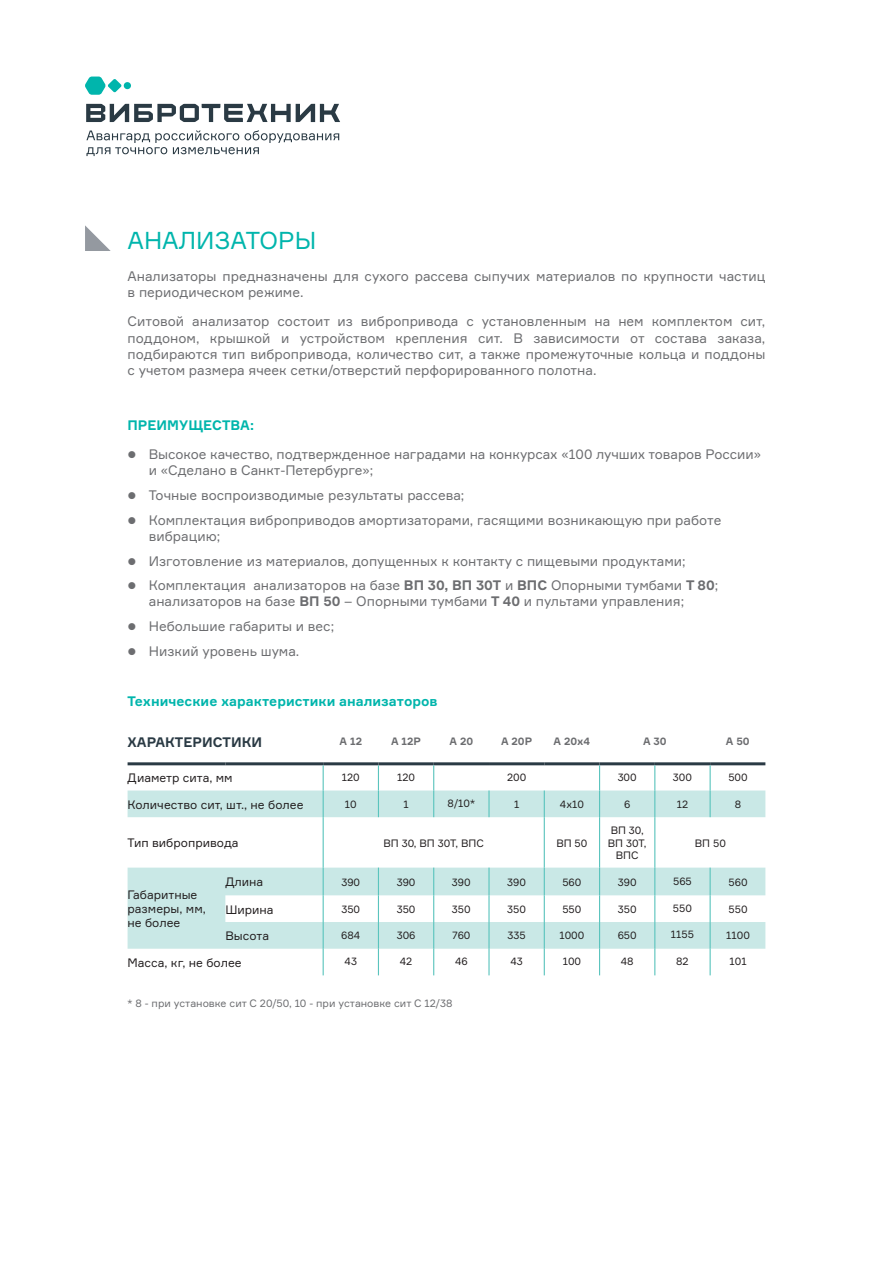
<style>
.page{position:relative;width:893px;height:1263px;background:#fff}
.page>*{position:absolute;margin:0;border:0;box-sizing:border-box;transform-origin:0 0}
.t1{font:24px "Formular";color:#00b5ac}
.t2{font:13.5px/16.2px "Formular";color:#6c6d70}
.t3{font:700 13.5px "Formular";color:#00b5ac}
.t4{font:700 13.5px "Formular";color:#2a3a44}
.t5{font:12px/14.4px "Formular";color:#231f20}
.t6{font:10.5px/12.6px "Formular";color:#231f20;text-align:center}
.t7{font:10.5px "Formular";color:#6c6d70}
.t8{font:700 10.5px "Formular";color:#6c6d70}
.s1{font-weight:700}
</style>
<div class="page">
<svg style="left:86px;top:104px;width:254px;height:18px"></svg>
<svg style="left:85px;top:77px;width:46px;height:18px"></svg>
<svg style="left:86px;top:130px;width:253px;height:26px"></svg>
<svg style="left:85px;top:225px;width:26px;height:26px"></svg>
<svg style="left:128px;top:790px;width:637px;height:159px;fill:#c9e8e6"></svg>
<hr style="left:128px;top:762px;width:97px;height:3px;background:#2a3a44">
<hr style="left:225px;top:762px;width:98px;height:3px;background:#2a3a44">
<hr style="left:323px;top:762px;width:55px;height:3px;background:#2a3a44">
<hr style="left:378px;top:762px;width:56px;height:3px;background:#2a3a44">
<hr style="left:434px;top:762px;width:55px;height:3px;background:#2a3a44">
<hr style="left:489px;top:762px;width:55px;height:3px;background:#2a3a44">
<hr style="left:544px;top:762px;width:56px;height:3px;background:#2a3a44">
<hr style="left:600px;top:762px;width:55px;height:3px;background:#2a3a44">
<hr style="left:655px;top:762px;width:55px;height:3px;background:#2a3a44">
<hr style="left:710px;top:762px;width:55px;height:3px;background:#2a3a44">
<svg style="left:323px;top:765px;width:1px;height:52px"></svg>
<hr style="left:323px;top:817px;width:1px;height:51px;background:#5ac4bd">
<svg style="left:323px;top:868px;width:1px;height:107px"></svg>
<svg style="left:378px;top:765px;width:1px;height:52px"></svg>
<svg style="left:433px;top:765px;width:1px;height:52px"></svg>
<hr style="left:488px;top:790px;width:2px;height:27px;background:#5ac4bd">
<svg style="left:544px;top:790px;width:1px;height:27px"></svg>
<svg style="left:599px;top:765px;width:1px;height:52px"></svg>
<svg style="left:654px;top:765px;width:1px;height:52px"></svg>
<svg style="left:710px;top:765px;width:1px;height:52px"></svg>
<hr style="left:544px;top:817px;width:1px;height:51px;background:#5ac4bd">
<hr style="left:599px;top:817px;width:1px;height:51px;background:#5ac4bd">
<hr style="left:654px;top:817px;width:1px;height:51px;background:#5ac4bd">
<hr style="left:488px;top:868px;width:2px;height:27px;background:#5ac4bd">
<hr style="left:488px;top:895px;width:2px;height:27px;background:#5ac4bd">
<hr style="left:488px;top:922px;width:2px;height:27px;background:#5ac4bd">
<svg style="left:378px;top:868px;width:1px;height:107px"></svg>
<svg style="left:433px;top:868px;width:1px;height:107px"></svg>
<hr style="left:488px;top:949px;width:2px;height:26px;background:#5ac4bd">
<svg style="left:544px;top:868px;width:1px;height:107px"></svg>
<svg style="left:599px;top:868px;width:1px;height:107px"></svg>
<svg style="left:654px;top:868px;width:1px;height:107px"></svg>
<svg style="left:710px;top:868px;width:1px;height:107px"></svg>
<h1 class="t1" style="left:128px;top:226px;width:190px">АНАЛИЗАТОРЫ</h1>
<p class="t2" style="left:128px;top:268px;width:639px">Анализаторы предназначены для сухого рассева сыпучих материалов по крупности частиц в периодическом режиме.</p>
<p class="t2" style="left:128px;top:313px;width:639px;text-align:justify">Ситовой анализатор состоит из вибропривода с установленным на нем комплектом сит, поддоном, крышкой и устройством крепления сит. В зависимости от состава заказа, подбираются тип вибропривода, количество сит, а также промежуточные кольца и поддоны с учетом размера ячеек сетки/отверстий перфорированного полотна.</p>
<p class="t3" style="left:128px;top:417px;width:128px">ПРЕИМУЩЕСТВА:</p>
<p class="t2" style="left:149px;top:446px;width:614px">Высокое качество, подтвержденное наградами на конкурсах «100 лучших товаров России» и «Сделано в Санкт-Петербурге»;</p>
<p class="t2" style="left:149px;top:482px;width:574px;line-height:24.8px">Точные воспроизводимые результаты рассева;<br>Комплектация виброприводов амортизаторами, гасящими возникающую при работе</p>
<p class="t2" style="left:149px;top:523px;width:571px;line-height:24.8px">вибрацию;<br>Изготовление из материалов, допущенных к контакту с пищевыми продуктами;<br>Комплектация анализаторов на базе <span class="s1">ВП 30, ВП 30Т</span> и <span class="s1">ВПС</span> Опорными тумбами <span class="s1">Т 80</span>;</p>
<p class="t2" style="left:149px;top:589px;width:537px;line-height:24.8px">анализаторов на базе <span class="s1">ВП 50</span> – Опорными тумбами <span class="s1">Т 40</span> и пультами управления;<br>Небольшие габариты и вес;<br>Низкий уровень шума.</p>
<p class="t3" style="left:128px;top:693px;width:312px">Технические характеристики анализаторов</p>
<p class="t4" style="left:128px;top:734px;width:136px">ХАРАКТЕРИСТИКИ</p>
<p class="t8" style="left:340px;top:735px;width:24px">А 12</p>
<p class="t8" style="left:391px;top:735px;width:31px">А 12Р</p>
<p class="t8" style="left:450px;top:735px;width:25px">А 20</p>
<p class="t8" style="left:501px;top:735px;width:33px">А 20Р</p>
<p class="t8" style="left:554px;top:735px;width:38px">А 20х4</p>
<p class="t8" style="left:643px;top:735px;width:25px">А 30</p>
<p class="t8" style="left:726px;top:735px;width:25px">А 50</p>
<p class="t5" style="left:128px;top:770px;width:107px">Диаметр сита, мм</p>
<p class="t6" style="left:342px;top:771px;width:19px">120</p>
<p class="t6" style="left:397px;top:771px;width:19px">120</p>
<p class="t6" style="left:507px;top:771px;width:21px">200</p>
<p class="t6" style="left:618px;top:771px;width:21px">300</p>
<p class="t6" style="left:673px;top:771px;width:21px">300</p>
<p class="t6" style="left:728px;top:771px;width:21px">500</p>
<p class="t5" style="left:128px;top:797px;width:177px">Количество сит, шт., не более</p>
<p class="t6" style="left:345px;top:798px;width:13px">10</p>
<p class="t6" style="left:403px;top:798px;width:7px">1</p>
<p class="t6" style="left:448px;top:797px;width:29px">8/10*</p>
<p class="t6" style="left:514px;top:798px;width:7px">1</p>
<p class="t6" style="left:560px;top:798px;width:26px">4х10</p>
<p class="t6" style="left:624px;top:798px;width:8px">6</p>
<p class="t6" style="left:677px;top:798px;width:13px">12</p>
<p class="t6" style="left:735px;top:798px;width:8px">8</p>
<p class="t5" style="left:128px;top:835px;width:113px">Тип вибропривода</p>
<p class="t6" style="left:384px;top:836px;width:102px">ВП 30, ВП 30Т, ВПС</p>
<p class="t6" style="left:556px;top:836px;width:33px">ВП 50</p>
<p class="t6" style="left:608px;top:824px;width:40px">ВП 30,<br>ВП 30Т,<br>ВПС</p>
<p class="t6" style="left:695px;top:836px;width:33px">ВП 50</p>
<p class="t5" style="left:225px;top:875px;width:39px">Длина</p>
<p class="t6" style="left:341px;top:875px;width:20px">390</p>
<p class="t6" style="left:397px;top:875px;width:20px">390</p>
<p class="t6" style="left:452px;top:875px;width:20px">390</p>
<p class="t6" style="left:507px;top:875px;width:20px">390</p>
<p class="t6" style="left:562px;top:875px;width:21px">560</p>
<p class="t6" style="left:618px;top:875px;width:20px">390</p>
<p class="t6" style="left:673px;top:874px;width:20px">565</p>
<p class="t6" style="left:728px;top:875px;width:21px">560</p>
<p class="t5" style="left:225px;top:902px;width:50px">Ширина</p>
<p class="t6" style="left:341px;top:902px;width:20px">350</p>
<p class="t6" style="left:397px;top:902px;width:20px">350</p>
<p class="t6" style="left:452px;top:902px;width:20px">350</p>
<p class="t6" style="left:507px;top:902px;width:20px">350</p>
<p class="t6" style="left:562px;top:902px;width:21px">550</p>
<p class="t6" style="left:618px;top:902px;width:20px">350</p>
<p class="t6" style="left:673px;top:901px;width:21px">550</p>
<p class="t6" style="left:728px;top:902px;width:21px">550</p>
<p class="t5" style="left:225px;top:928px;width:45px">Высота</p>
<p class="t6" style="left:341px;top:929px;width:21px">684</p>
<p class="t6" style="left:397px;top:929px;width:20px">306</p>
<p class="t6" style="left:452px;top:929px;width:20px">760</p>
<p class="t6" style="left:508px;top:929px;width:20px">335</p>
<p class="t6" style="left:559px;top:929px;width:26px">1000</p>
<p class="t6" style="left:618px;top:929px;width:21px">650</p>
<p class="t6" style="left:671px;top:928px;width:25px">1155</p>
<p class="t6" style="left:726px;top:929px;width:25px">1100</p>
<p class="t5" style="left:128px;top:955px;width:116px">Масса, кг, не более</p>
<p class="t6" style="left:345px;top:955px;width:14px">43</p>
<p class="t6" style="left:400px;top:955px;width:14px">42</p>
<p class="t6" style="left:455px;top:955px;width:14px">46</p>
<p class="t6" style="left:510px;top:955px;width:14px">43</p>
<p class="t6" style="left:563px;top:955px;width:20px">100</p>
<p class="t6" style="left:621px;top:955px;width:14px">48</p>
<p class="t6" style="left:676px;top:955px;width:14px">82</p>
<p class="t6" style="left:729px;top:955px;width:19px">101</p>
<p class="t7" style="left:128px;top:997px;width:327px">* 8 - при установке сит С 20/50, 10 - при установке сит С 12/38</p>
<p class="t5" style="left:128px;top:887px;width:80px">Габаритные размеры, мм, не более</p>
</div>
